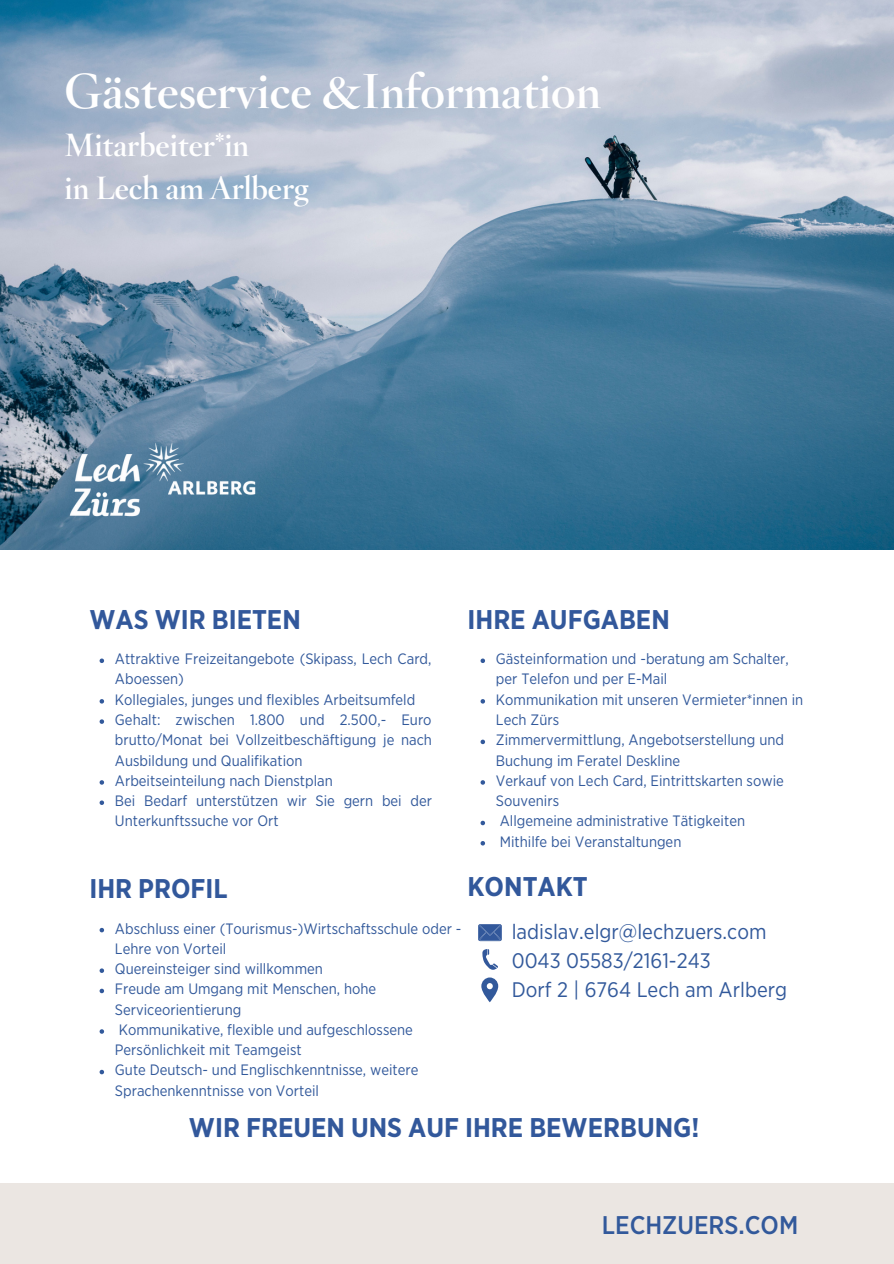
<style>
.page{position:relative;width:894px;height:1264px;background:#fff}
.page>*{position:absolute;margin:0;border:0;box-sizing:border-box;transform-origin:0 0}
.t1{font:700 48px "Hoefler Titlingpro";color:#fff}
.t2{font:700 31.5px/44px "Hoefler Titlingpro";color:#fff}
.t3{font:700 27px "Gotham Narrow";color:#32589b}
.t4{font:500 25.5px "Gotham Narrow";color:#32599b}
.t5{font:21px/29.2px "Gotham Narrow";color:#32599b}
.t6{font:15px/20.2px "Gotham Narrow";color:#32599b}
</style>
<div class="page">
<div style="left:0;top:1182px;width:893px;height:81px;background:#ebe6e2"></div>
<svg style="left:478px;top:924px;width:23px;height:17px"></svg>
<svg style="left:482px;top:949px;width:16px;height:21px"></svg>
<svg style="left:481px;top:977px;width:17px;height:25px"></svg>
<img style="left:0;top:0;width:893px;height:549px">
<img style="left:64px;top:437px;width:196px;height:84px">
<svg style="left:480px;top:658px;width:5px;height:5px"></svg>
<svg style="left:480px;top:699px;width:5px;height:4px"></svg>
<svg style="left:480px;top:739px;width:5px;height:5px"></svg>
<svg style="left:480px;top:780px;width:5px;height:4px"></svg>
<svg style="left:480px;top:820px;width:5px;height:5px"></svg>
<svg style="left:480px;top:841px;width:5px;height:4px"></svg>
<svg style="left:99px;top:927px;width:5px;height:5px"></svg>
<svg style="left:99px;top:968px;width:5px;height:4px"></svg>
<svg style="left:99px;top:988px;width:5px;height:5px"></svg>
<svg style="left:99px;top:1029px;width:5px;height:4px"></svg>
<svg style="left:99px;top:1069px;width:5px;height:5px"></svg>
<svg style="left:99px;top:658px;width:5px;height:5px"></svg>
<svg style="left:99px;top:699px;width:5px;height:4px"></svg>
<svg style="left:99px;top:719px;width:5px;height:5px"></svg>
<svg style="left:99px;top:780px;width:5px;height:4px"></svg>
<svg style="left:99px;top:800px;width:5px;height:5px"></svg>
<h1 class="t1" style="left:64px;top:71px;width:537px">Gästeservice &amp;Information</h1>
<h2 class="t2" style="left:64px;top:125px;width:245px">Mitarbeiter*in<br>in Lech am Arlberg</h2>
<h3 class="t3" style="left:89px;top:607px;width:213px">WAS WIR BIETEN</h3>
<h3 class="t3" style="left:467px;top:607px;width:204px">IHRE AUFGABEN</h3>
<p class="t6" style="left:115px;top:649px;width:318px">Attraktive Freizeitangebote (Skipass, Lech Card, Aboessen)<br>Kollegiales, junges und flexibles Arbeitsumfeld Gehalt: zwischen 1.800 und 2.500,- Euro brutto/Monat bei Vollzeitbeschäftigung je nach Ausbildung und Qualifikation<br>Arbeitseinteilung nach Dienstplan<br>Bei Bedarf unterstützen wir Sie gern bei der Unterkunftssuche vor Ort</p>
<p class="t6" style="left:496px;top:649px;width:309px">Gästeinformation und -beratung am Schalter, per Telefon und per E-Mail<br>Kommunikation mit unseren Vermieter*innen in Lech Zürs<br>Zimmervermittlung, Angebotserstellung und Buchung im Feratel Deskline<br>Verkauf von Lech Card, Eintrittskarten sowie Souvenirs<br>Allgemeine administrative Tätigkeiten<br>Mithilfe bei Veranstaltungen</p>
<h3 class="t3" style="left:89px;top:876px;width:140px">IHR PROFIL</h3>
<p class="t6" style="left:115px;top:918px;width:348px">Abschluss einer (Tourismus-)Wirtschaftsschule oder - Lehre von Vorteil<br>Quereinsteiger sind willkommen<br>Freude am Umgang mit Menschen, hohe Serviceorientierung<br>Kommunikative, flexible und aufgeschlossene Persönlichkeit mit Teamgeist<br>Gute Deutsch- und Englischkenntnisse, weitere Sprachenkenntnisse von Vorteil</p>
<h3 class="t3" style="left:467px;top:874px;width:122px">KONTAKT</h3>
<h3 class="t5" style="left:511px;top:916px;width:277px">ladislav.elgr@lechzuers.com<br>0043 05583/2161-243<br>Dorf 2 | 6764 Lech am Arlberg</h3>
<h3 class="t3" style="left:189px;top:1115px;width:511px">WIR FREUEN UNS AUF IHRE BEWERBUNG!</h3>
<h3 class="t4" style="left:601px;top:1213px;width:198px">LECHZUERS.COM</h3>
</div>
